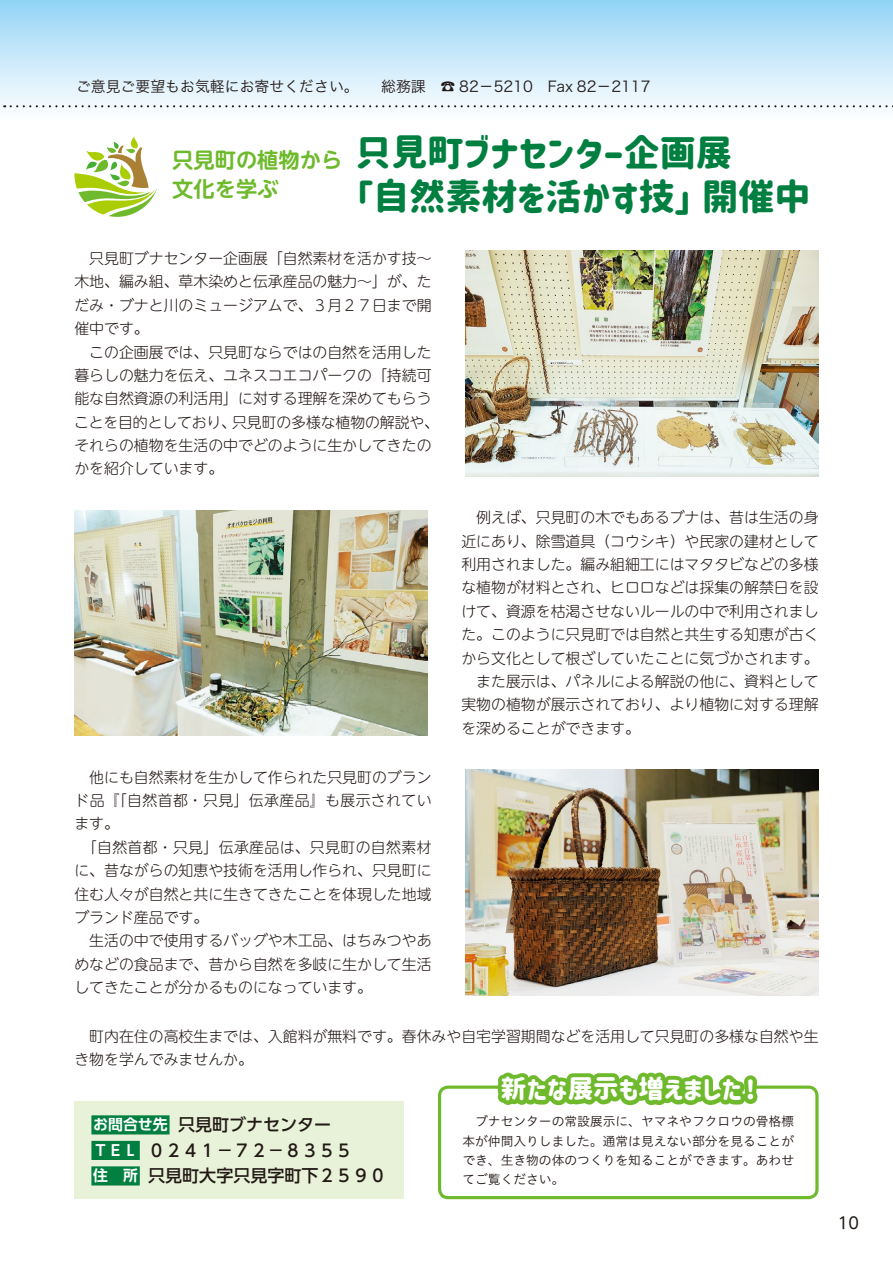
<style>
.page{position:relative;width:893px;height:1263px;background:#fff}
.page>*{position:absolute;margin:0;border:0;box-sizing:border-box;transform-origin:0 0}
.t1{font:36.15px/44.7px "Corporate Logo Rounded";color:#007f41}
.t2{font:25.5px "Corporate Logo Rounded";color:#fff}
.t3{font:700 21.3px/29.7px "UD Shin M Go Pro De";color:#6fba2c}
.t4{font:500 16.95px/25.5px "UD Shin Go Pro";color:#231916}
.t5{font:15.9px "UD Shin M Go Pro";color:#231916}
.t6{font:300 14.85px/23.4px "UD Shin M Go Pro";color:#231916}
.t7{font:14.85px "Hira Kaku Pro N W3";color:#231916}
.t8{font:12.75px/19.2px "Hiragino UD Sans Std W3";color:#231916;text-align:justify}
.s1{font-family:"Ryumin Pr 6"}
.s2{font-family:"UD Shin Go Pro De";font-weight:700;font-size:14.85px;color:#fff}
</style>
<div class="page">
<div style="left:0;top:0;width:893px;height:123px;background:linear-gradient(to bottom,#96d6f8,#fefbfa)"></div>
<svg style="left:11px;top:105px;width:882px;height:2px"></svg>
<div style="left:74px;top:1101px;width:330px;height:98px;background:#e8f2d9"></div>
<img style="left:466px;top:251px;width:353px;height:225px">
<img style="left:74px;top:510px;width:353px;height:226px">
<img style="left:466px;top:770px;width:353px;height:225px">
<svg style="left:74px;top:136px;width:83px;height:81px"></svg>
<div style="left:438px;top:1085px;width:381px;height:114px;border:3px solid #6fba2c;border-radius:9px"></div>
<svg style="left:438px;top:944px;width:324px;height:226px"></svg>
<div style="left:91px;top:1115px;width:79px;height:19px;background:#007f41"></div>
<div style="left:91px;top:1141px;width:49px;height:19px;background:#007f41"></div>
<div style="left:91px;top:1166px;width:49px;height:19px;background:#007f41"></div>
<p class="t7" style="left:76px;top:73px;width:576px">ご意見ご要望もお気軽にお寄せください。　　総務課　<span class="s1">☎</span> 82－5210　Fax 82－2117</p>
<h1 class="t1" style="left:337px;top:130px;width:475px;text-indent:18px">只見町ブナセンター企画展<br>「自然素材を活かす技」開催中</h1>
<p class="t6" style="left:74px;top:246px;width:366px">　只見町ブナセンター企画展「自然素材を活かす技～木地、編み組、草木染めと伝承産品の魅力～」が、ただみ・ブナと川のミュージアムで、３月２７日まで開催中です。<br>　この企画展では、只見町ならではの自然を活用した暮らしの魅力を伝え、ユネスコエコパークの「持続可能な自然資源の利活用」に対する理解を深めてもらうことを目的としており、只見町の多様な植物の解説や、それらの植物を生活の中でどのように生かしてきたのかを紹介しています。</p>
<p class="t6" style="left:461px;top:505px;width:359px;text-align:justify">　例えば、只見町の木でもあるブナは、昔は生活の身近にあり、除雪道具（コウシキ）や民家の建材として利用されました。編み組細工にはマタタビなどの多様な植物が材料とされ、ヒロロなどは採集の解禁日を設けて、資源を枯渇させないルールの中で利用されました。このように只見町では自然と共生する知恵が古くから文化として根ざしていたことに気づかされます。　また展示は、パネルによる解説の他に、資料として実物の植物が展示されており、より植物に対する理解を深めることができます。</p>
<p class="t6" style="left:74px;top:764px;width:359px">　他にも自然素材を生かして作られた只見町のブランド品『「自然首都・只見」伝承産品』も展示されています。<br>　「自然首都・只見」伝承産品は、只見町の自然素材に、昔ながらの知恵や技術を活用し作られ、只見町に住む人々が自然と共に生きてきたことを体現した地域ブランド産品です。<br>　生活の中で使用するバッグや木工品、はちみつやあめなどの食品まで、昔から自然を多岐に生かして生活してきたことが分かるものになっています。</p>
<p class="t6" style="left:74px;top:1024px;width:746px">　町内在住の高校生までは、入館料が無料です。春休みや自宅学習期間などを活用して只見町の多様な自然や生き物を学んでみませんか。</p>
<h3 class="t3" style="left:172px;top:144px;width:172px">只見町の植物から文化を学ぶ</h3>
<p class="t4" style="left:93px;top:1111px;width:295px"><span class="s2">お問合せ先</span> 只見町ブナセンター<br><span class="s2">ＴＥＬ</span> ０２４１－７２－８３５５<br><span class="s2">住 所</span> 只見町大字只見字町下２５９０</p>
<h2 class="t2" style="left:501px;top:1071px;width:256px">新たな展示も増えました !</h2>
<p class="t8" style="left:462px;top:1111px;width:333px">　ブナセンターの常設展示に、ヤマネやフクロウの骨格標本が仲間入りしました。通常は見えない部分を見ることができ、生き物の体のつくりを知ることができます。あわせてご覧ください。</p>
<p class="t5" style="left:838px;top:1210px;width:23px">10</p>
</div>
